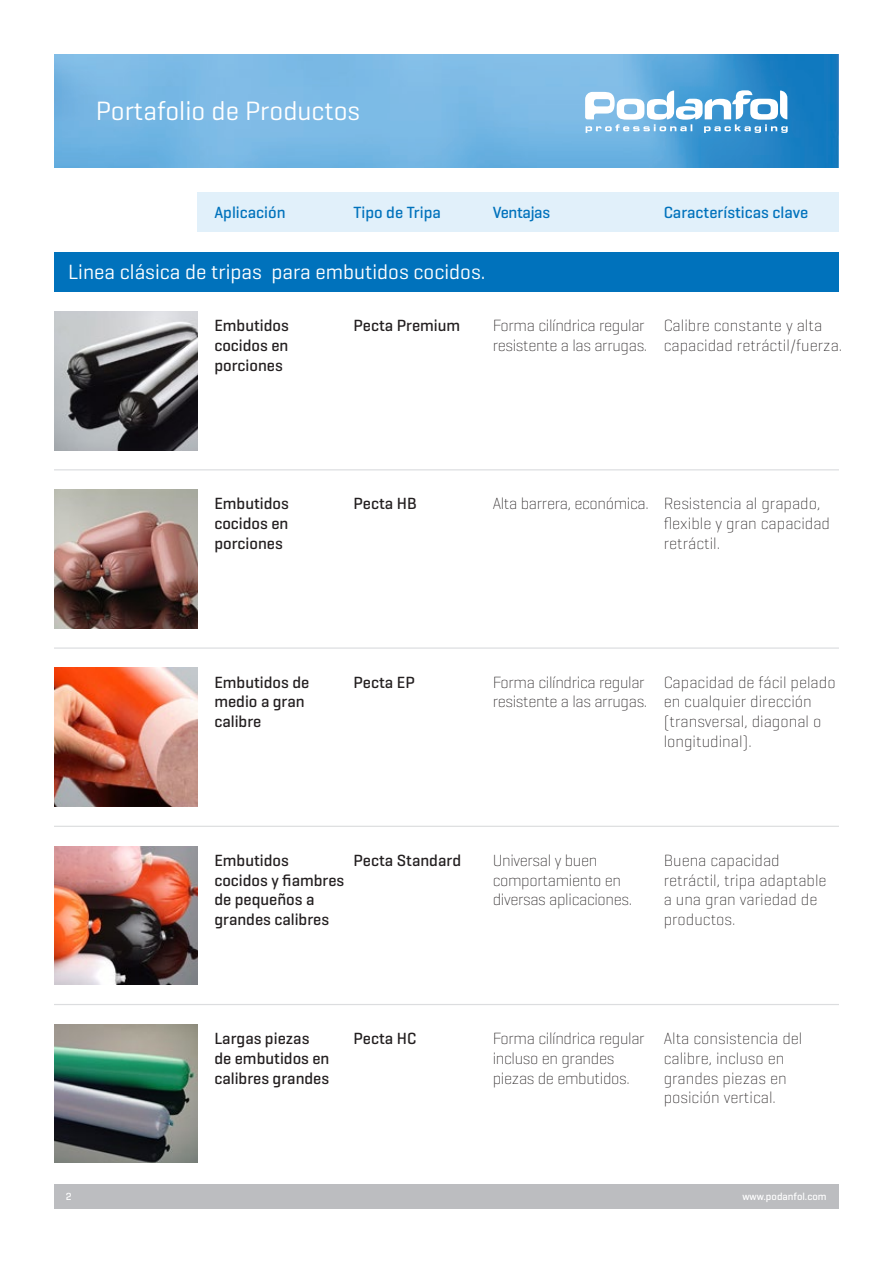
<style>
.page{position:relative;width:893px;height:1263px;background:#fff}
.page>*{position:absolute;margin:0;border:0;box-sizing:border-box;transform-origin:0 0}
.t1{font:27px "Geogrotesque";color:#fff}
.t2{font:21px "Geogrotesque";color:#fff}
.t3{font:200 16.5px/19.8px "Geogrotesque";color:#231f20}
.t4{font:500 16.5px/19.8px "Geogrotesque";color:#231f20}
.t5{font:200 16.5px/19.8px "Geogrotesque";letter-spacing:-.02em;color:#231f20}
.t6{font:500 16.5px "Geogrotesque";color:#0072bc}
.t7{font:500 16.5px "Geogrotesque";letter-spacing:-.02em;color:#0072bc}
.t8{font:500 10.5px "Geogrotesque";color:#fff}
</style>
<div class="page">
<img style="left:54px;top:54px;width:785px;height:113px">
<div style="left:54px;top:252px;width:785px;height:40px;background:#0072bc"></div>
<div style="left:197px;top:193px;width:642px;height:39px;background:#e1f0fa"></div>
<svg style="left:585px;top:90px;width:203px;height:43px"></svg>
<div style="left:54px;top:1184px;width:785px;height:25px;background:#bcbdc0"></div>
<hr style="left:54px;top:469px;width:785px;height:1px;background:#dcdddf">
<hr style="left:54px;top:647px;width:785px;height:2px;background:#dcdddf">
<hr style="left:54px;top:826px;width:785px;height:1px;background:#dcdddf">
<hr style="left:54px;top:1004px;width:785px;height:1px;background:#dcdddf">
<img style="left:54px;top:311px;width:143px;height:139px">
<img style="left:54px;top:490px;width:143px;height:138px">
<img style="left:54px;top:668px;width:143px;height:138px">
<img style="left:54px;top:846px;width:143px;height:139px">
<img style="left:54px;top:1024px;width:143px;height:139px">
<p class="t1" style="left:96px;top:94px;width:266px">Portafolio de Productos</p>
<p class="t6" style="left:214px;top:202px;width:73px">Aplicación</p>
<p class="t6" style="left:354px;top:202px;width:89px">Tipo de Tripa</p>
<p class="t7" style="left:493px;top:202px;width:59px">Ventajas</p>
<p class="t6" style="left:664px;top:202px;width:146px">Características clave</p>
<p class="t2" style="left:68px;top:259px;width:419px">Linea clásica de tripas para embutidos cocidos.</p>
<p class="t4" style="left:214px;top:315px;width:76px;text-align:justify">Embutidos cocidos en porciones</p>
<p class="t4" style="left:354px;top:315px;width:108px">Pecta Premium</p>
<p class="t5" style="left:493px;top:315px;width:156px">Forma cilíndrica regular resistente a las arrugas.</p>
<p class="t3" style="left:664px;top:315px;width:180px">Calibre constante y alta capacidad retráctil/fuerza.</p>
<p class="t4" style="left:214px;top:493px;width:76px;text-align:justify">Embutidos cocidos en porciones</p>
<p class="t4" style="left:354px;top:493px;width:65px">Pecta HB</p>
<p class="t5" style="left:493px;top:493px;width:158px">Alta barrera, económica.</p>
<p class="t3" style="left:664px;top:493px;width:168px">Resistencia al grapado, flexible y gran capacidad retráctil.</p>
<p class="t4" style="left:214px;top:672px;width:96px">Embutidos de medio a gran calibre</p>
<p class="t4" style="left:354px;top:672px;width:63px">Pecta EP</p>
<p class="t5" style="left:493px;top:671px;width:156px">Forma cilíndrica regular resistente a las arrugas.</p>
<p class="t3" style="left:664px;top:671px;width:173px">Capacidad de fácil pelado en cualquier dirección (transversal, diagonal o longitudinal).</p>
<p class="t4" style="left:214px;top:850px;width:131px">Embutidos cocidos y fiambres de pequeños a grandes calibres</p>
<p class="t4" style="left:354px;top:850px;width:109px">Pecta Standard</p>
<p class="t5" style="left:493px;top:850px;width:141px">Universal y buen comportamiento en diversas aplicaciones.</p>
<p class="t3" style="left:664px;top:850px;width:164px">Buena capacidad retráctil, tripa adaptable a una gran variedad de productos.</p>
<p class="t4" style="left:214px;top:1028px;width:117px">Largas piezas de embutidos en calibres grandes</p>
<p class="t4" style="left:354px;top:1028px;width:64px">Pecta HC</p>
<p class="t5" style="left:493px;top:1028px;width:154px">Forma cilíndrica regular incluso en grandes piezas de embutidos.</p>
<p class="t3" style="left:664px;top:1028px;width:140px">Alta consistencia del calibre, incluso en grandes piezas en posición vertical.</p>
<p class="t8" style="left:66px;top:1190px;width:7px">2</p>
<p class="t8" style="left:742px;top:1190px;width:86px">www.podanfol.com</p>
</div>
